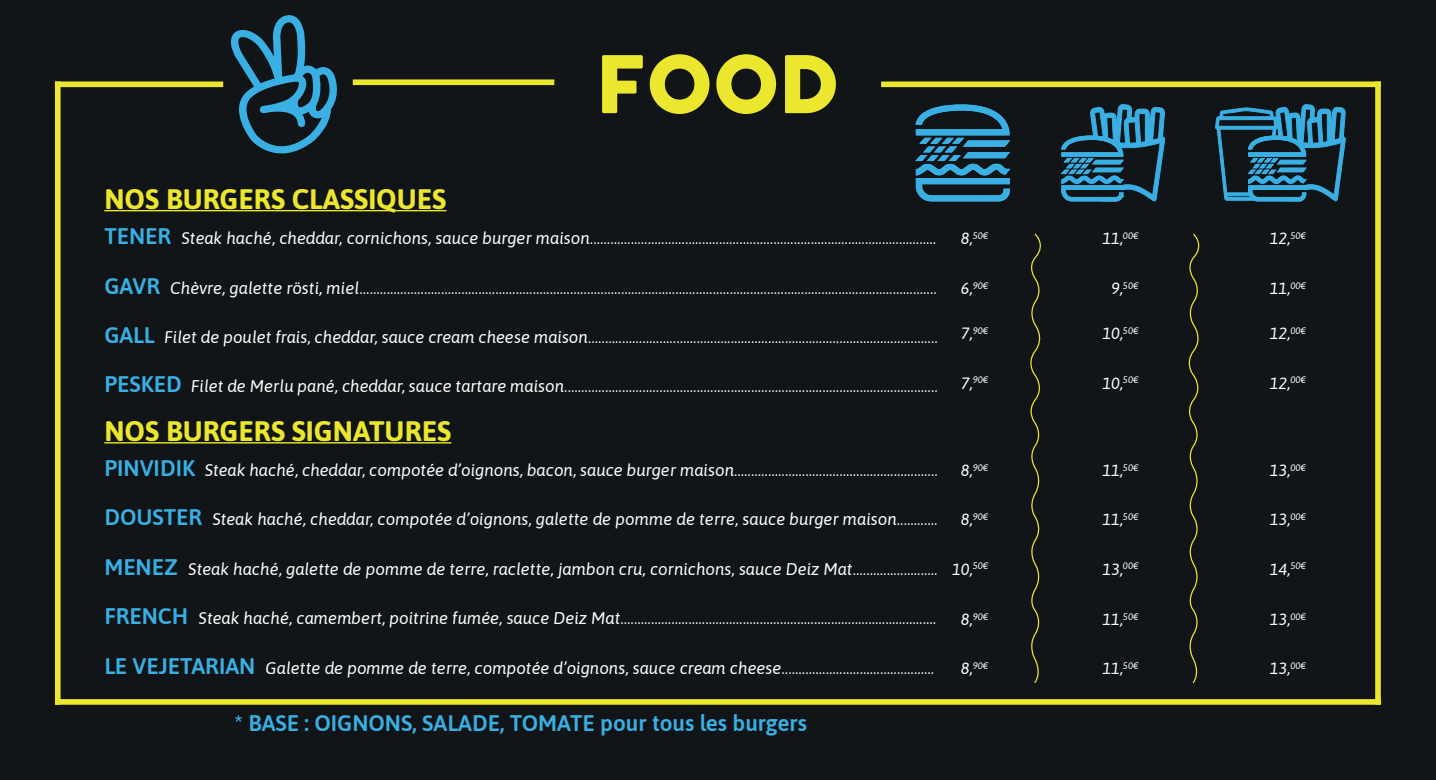
<style>
.page{position:relative;width:1436px;height:780px;background:#fff}
.page>*{position:absolute;margin:0;border:0;box-sizing:border-box;transform-origin:0 0}
.t1{font:78.12px "Cocogoose";color:#ebe62e}
.t2{font:700 28.12px "Asap";color:#ebe62e}
.t3{font:600 22.5px "Asap";color:#39afe4}
.t4{font:18.75px "Quicksand";color:#fff}
.t5{font:italic 16.88px "Asap";color:#fff}
.t6{font:italic 16.25px "Asap";color:#fff}
.t7{font:italic 9.5px "Asap";color:#fff}
.s1{font-family:"Asap";font-style:italic;font-size:16.88px}
.s2{font-family:"Quicksand";font-style:normal;font-size:18.75px}
.s3{font-size:16.25px}
</style>
<div class="page">
<div style="left:0;top:0;width:1435px;height:780px;background:#111517"></div>
<svg style="left:230px;top:15px;width:107px;height:138px"></svg>
<hr style="left:104px;top:210px;width:342px;height:1px;background:#ebe62e">
<svg style="left:915px;top:104px;width:95px;height:98px"></svg>
<svg style="left:1061px;top:104px;width:104px;height:98px"></svg>
<svg style="left:1215px;top:104px;width:130px;height:98px"></svg>
<svg style="left:1030px;top:233px;width:11px;height:450px"></svg>
<svg style="left:1188px;top:233px;width:12px;height:450px"></svg>
<hr style="left:104px;top:442px;width:347px;height:1px;background:#ebe62e">
<div style="left:881px;top:81px;width:499px;height:6px;background:#ebe62e"></div>
<svg style="left:1374px;top:81px;width:6px;height:618px;fill:#ebe62e"></svg>
<div style="left:55px;top:81px;width:168px;height:6px;background:#ebe62e"></div>
<div style="left:55px;top:81px;width:6px;height:623px;background:#ebe62e"></div>
<div style="left:55px;top:699px;width:1325px;height:5px;background:#ebe62e"></div>
<div style="left:353px;top:79px;width:201px;height:6px;background:#ebe62e"></div>
<p class="t1" style="left:595px;top:30px;width:246px">FOOD</p>
<p class="t2" style="left:104px;top:179px;width:343px">NOS BURGERS CLASSIQUES</p>
<p class="t3" style="left:104px;top:221px;width:68px">TENER</p>
<p class="t4" style="left:181px;top:223px;width:756px"><span class="s1">Steak haché, cheddar, cornichons, sauce burger maison</span>......................................................................................................</p>
<p class="t3" style="left:104px;top:270px;width:57px">GAVR</p>
<p class="t4" style="left:170px;top:273px;width:767px"><span class="s1">Chèvre, galette rösti, miel</span>..........................................................................................................................................................................</p>
<p class="t3" style="left:104px;top:319px;width:52px">GALL</p>
<p class="t4" style="left:164px;top:321px;width:774px"><span class="s1">Filet de poulet frais, cheddar, sauce cream cheese maison</span>.......................................................................................................</p>
<p class="t3" style="left:104px;top:368px;width:79px">PESKED</p>
<p class="t4" style="left:191px;top:371px;width:748px"><span class="s1">Filet de Merlu pané, cheddar, sauce tartare maison</span>..............................................................................................................</p>
<p class="t2" style="left:104px;top:411px;width:348px">NOS BURGERS SIGNATURES</p>
<p class="t3" style="left:104px;top:452px;width:92px">PINVIDIK</p>
<p class="t5" style="left:205px;top:458px;width:734px">Steak haché, cheddar, compotée d’oignons, bacon, sauce burger maison<span class="s2">............................................................</span></p>
<p class="t3" style="left:104px;top:501px;width:99px">DOUSTER</p>
<p class="t5" style="left:212px;top:507px;width:726px">Steak haché, cheddar, compotée d’oignons, galette de pomme de terre, sauce burger maison<span class="s2">............</span></p>
<p class="t3" style="left:104px;top:551px;width:75px">MENEZ</p>
<p class="t5" style="left:188px;top:557px;width:750px">Steak haché, galette de pomme de terre, raclette, jambon cru, cornichons, sauce Deiz Mat<span class="s2">.........................</span></p>
<p class="t3" style="left:104px;top:600px;width:85px">FRENCH</p>
<p class="t4" style="left:198px;top:603px;width:739px"><span class="s1">Steak haché, camembert, poitrine fumée, sauce Deiz Mat</span>.............................................................................................</p>
<p class="t3" style="left:104px;top:650px;width:152px">LE VEJETARIAN</p>
<p class="t5" style="left:265px;top:656px;width:670px">Galette de pomme de terre, compotée d’oignons, sauce cream cheese<span class="s2">.............................................</span></p>
<p class="t3" style="left:234px;top:707px;width:574px">* BASE : OIGNONS, SALADE, TOMATE pour tous les burgers</p>
<p class="t7" style="left:960px;top:229px;width:29px"><span class="s3">8,</span>50€</p>
<p class="t6" style="left:1102px;top:227px;width:38px">11,<sup>00€</sup></p>
<p class="t6" style="left:1269px;top:227px;width:38px">12,<sup>50€</sup></p>
<p class="t6" style="left:1269px;top:277px;width:38px">11,<sup>00€</sup></p>
<p class="t7" style="left:960px;top:279px;width:29px"><span class="s3">6,</span>90€</p>
<p class="t7" style="left:1110px;top:279px;width:29px"><span class="s3">9,</span>50€</p>
<p class="t7" style="left:960px;top:324px;width:29px"><span class="s3">7,</span>90€</p>
<p class="t7" style="left:960px;top:373px;width:29px"><span class="s3">7,</span>90€</p>
<p class="t6" style="left:1102px;top:322px;width:38px">10,<sup>50€</sup></p>
<p class="t6" style="left:1102px;top:372px;width:38px">10,<sup>50€</sup></p>
<p class="t6" style="left:1269px;top:322px;width:38px">12,<sup>00€</sup></p>
<p class="t6" style="left:1269px;top:372px;width:38px">12,<sup>00€</sup></p>
<p class="t7" style="left:960px;top:461px;width:29px"><span class="s3">8,</span>90€</p>
<p class="t7" style="left:960px;top:510px;width:29px"><span class="s3">8,</span>90€</p>
<p class="t6" style="left:952px;top:558px;width:38px">10,<sup>50€</sup></p>
<p class="t7" style="left:960px;top:609px;width:29px"><span class="s3">8,</span>90€</p>
<p class="t7" style="left:960px;top:658px;width:29px"><span class="s3">8,</span>90€</p>
<p class="t6" style="left:1102px;top:459px;width:38px">11,<sup>50€</sup></p>
<p class="t6" style="left:1102px;top:508px;width:38px">11,<sup>50€</sup></p>
<p class="t6" style="left:1102px;top:558px;width:38px">13,<sup>00€</sup></p>
<p class="t6" style="left:1102px;top:608px;width:38px">11,<sup>50€</sup></p>
<p class="t6" style="left:1102px;top:657px;width:38px">11,<sup>50€</sup></p>
<p class="t6" style="left:1269px;top:459px;width:38px">13,<sup>00€</sup></p>
<p class="t6" style="left:1269px;top:508px;width:38px">13,<sup>00€</sup></p>
<p class="t6" style="left:1269px;top:558px;width:38px">14,<sup>50€</sup></p>
<p class="t6" style="left:1269px;top:608px;width:38px">13,<sup>00€</sup></p>
<p class="t6" style="left:1269px;top:657px;width:38px">13,<sup>00€</sup></p>
</div>
